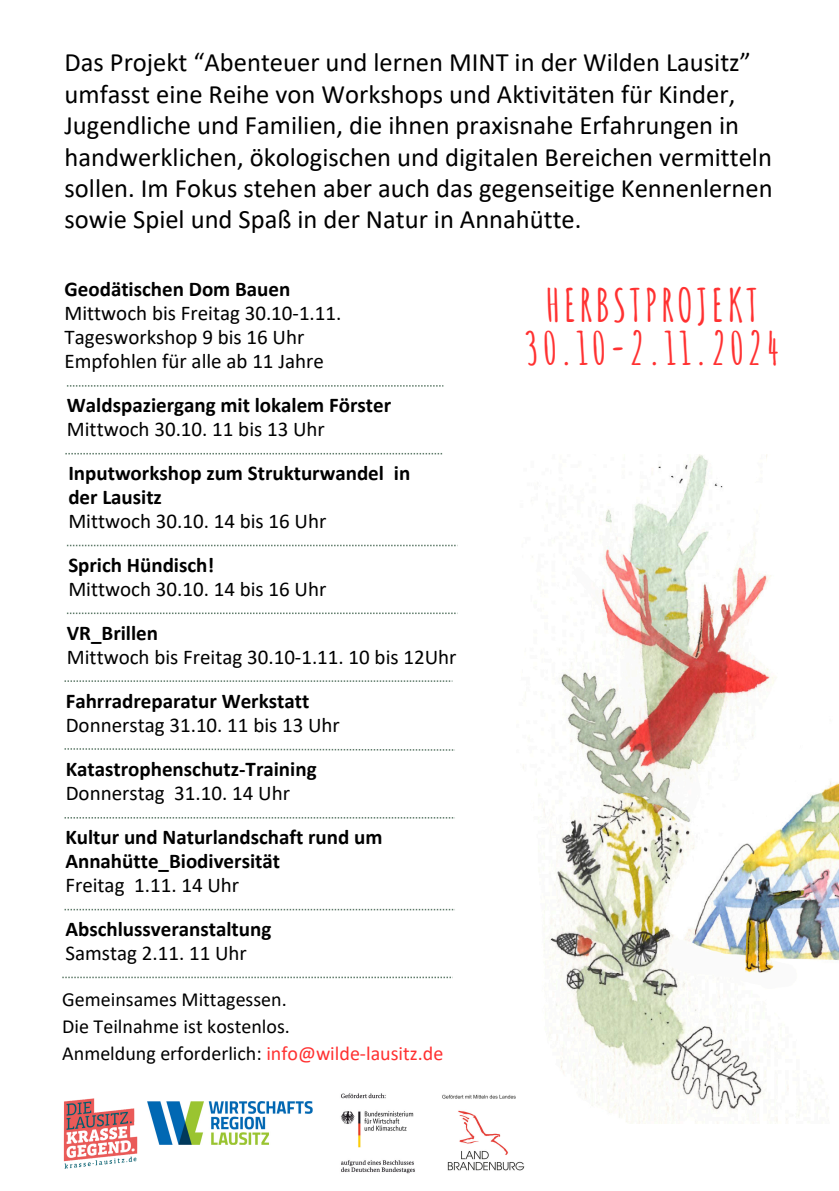
<style>
.page{position:relative;width:839px;height:1191px;background:#fff}
.page>*{position:absolute;margin:0;border:0;box-sizing:border-box;transform-origin:0 0}
.t1{font:700 45px/43.6px "Amatic SC";letter-spacing:.07em;color:#ff3131;text-align:center}
.t2{font:26.6px/31.4px "Calibri";color:#000}
.t3{font:21px "Calibri";color:#000}
.t4{font:700 21px/24px "Calibri";color:#000}
.t5{font:20px "Calibri";color:#000}
.s1{color:#ff3131}
</style>
<div class="page">
<svg style="left:67px;top:385px;width:376px;height:2px"></svg>
<svg style="left:65px;top:453px;width:377px;height:1px"></svg>
<svg style="left:67px;top:545px;width:389px;height:1px"></svg>
<svg style="left:67px;top:613px;width:389px;height:1px"></svg>
<svg style="left:64px;top:680px;width:388px;height:2px"></svg>
<svg style="left:64px;top:748px;width:391px;height:3px"></svg>
<svg style="left:64px;top:817px;width:391px;height:2px"></svg>
<svg style="left:64px;top:909px;width:391px;height:1px"></svg>
<img style="left:147px;top:1101px;width:165px;height:44px">
<img style="left:63px;top:1098px;width:75px;height:71px">
<img style="left:340px;top:1093px;width:185px;height:81px">
<svg style="left:62px;top:977px;width:391px;height:1px"></svg>
<img style="left:516px;top:454px;width:322px;height:669px">
<p class="t2" style="left:64px;top:49px;width:709px">Das Projekt “Abenteuer und lernen MINT in der Wilden Lausitz” umfasst eine Reihe von Workshops und Aktivitäten für Kinder, Jugendliche und Familien, die ihnen praxisnahe Erfahrungen in handwerklichen, ökologischen und digitalen Bereichen vermitteln sollen. Im Fokus stehen aber auch das gegenseitige Kennenlernen sowie Spiel und Spaß in der Natur in Annahütte.</p>
<p class="t4" style="left:64px;top:279px;width:227px">Geodätischen Dom Bauen</p>
<p class="t3" style="left:64px;top:305px;width:278px">Mittwoch bis Freitag 30.10-1.11.</p>
<p class="t3" style="left:64px;top:329px;width:241px">Tagesworkshop 9 bis 16 Uhr</p>
<p class="t3" style="left:64px;top:353px;width:261px">Empfohlen für alle ab 11 Jahre</p>
<p class="t4" style="left:67px;top:395px;width:326px">Waldspaziergang mit lokalem Förster</p>
<p class="t3" style="left:67px;top:421px;width:259px">Mittwoch 30.10. 11 bis 13 Uhr</p>
<p class="t4" style="left:68px;top:463px;width:343px">Inputworkshop zum Strukturwandel in der Lausitz</p>
<p class="t3" style="left:68px;top:512px;width:259px">Mittwoch 30.10. 14 bis 16 Uhr</p>
<p class="t4" style="left:68px;top:555px;width:147px">Sprich Hündisch!</p>
<p class="t3" style="left:68px;top:580px;width:259px">Mittwoch 30.10. 14 bis 16 Uhr</p>
<p class="t4" style="left:67px;top:622px;width:93px">VR_Brillen</p>
<p class="t3" style="left:67px;top:648px;width:391px">Mittwoch bis Freitag 30.10-1.11. 10 bis 12Uhr</p>
<p class="t4" style="left:66px;top:690px;width:245px">Fahrradreparatur Werkstatt</p>
<p class="t3" style="left:66px;top:716px;width:276px">Donnerstag 31.10. 11 bis 13 Uhr</p>
<p class="t4" style="left:66px;top:759px;width:252px">Katastrophenschutz-Training</p>
<p class="t3" style="left:66px;top:785px;width:226px">Donnerstag 31.10. 14 Uhr</p>
<h1 class="t4" style="left:65px;top:827px;width:318px">Kultur und Naturlandschaft rund um<br>Annahütte_Biodiversität</h1>
<p class="t3" style="left:65px;top:876px;width:175px">Freitag 1.11. 14 Uhr</p>
<p class="t4" style="left:65px;top:919px;width:207px">Abschlussveranstaltung</p>
<p class="t3" style="left:65px;top:944px;width:183px">Samstag 2.11. 11 Uhr</p>
<p class="t5" style="left:62px;top:991px;width:226px">Gemeinsames Mittagessen.</p>
<p class="t5" style="left:62px;top:1018px;width:229px">Die Teilnahme ist kostenlos.</p>
<p class="t5" style="left:62px;top:1045px;width:382px">Anmeldung erforderlich: <span class="s1">info@wilde-lausitz.de</span></p>
<p class="t1" style="left:524px;top:283px;width:256px">HERBSTPROJEKT<br>30.10-2.11.2024</p>
</div>
